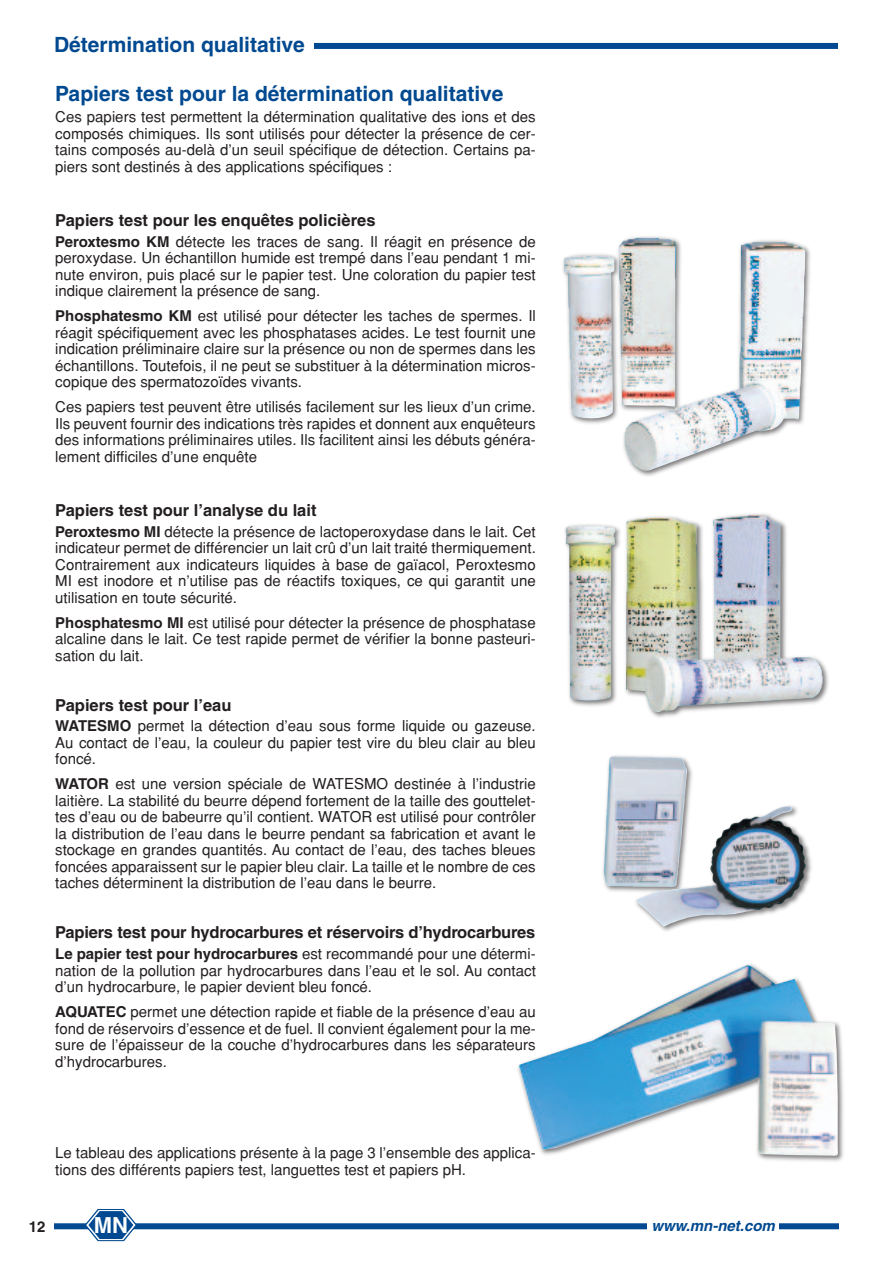
<style>
.page{position:relative;width:893px;height:1263px;background:#fff}
.page>*{position:absolute;margin:0;border:0;box-sizing:border-box;transform-origin:0 0}
.t1{font:700 22.2px "Helvetica";color:#fff}
.t2{font:700 21px "Helvetica";color:#014990}
.t3{font:700 16.5px "Helvetica";color:#231f20}
.t4{font:15px/16.5px "Helvetica";color:#231f20;text-align:justify}
.t5{font:italic 700 15px "Helvetica";color:#014990}
.t6{font:700 15px "Helvetica";color:#231f20}
.s1{font-weight:700}
</style>
<div class="page">
<div style="left:54px;top:1223px;width:785px;height:6px;background:#014990"></div>
<div style="left:647px;top:1219px;width:132px;height:15px;background:#fff"></div>
<svg style="left:85px;top:1209px;width:52px;height:32px"></svg>
<div style="left:54px;top:43px;width:784px;height:6px;background:#014990"></div>
<div style="left:54px;top:36px;width:260px;height:33px;background:#fff"></div>
<div style="left:516px;top:962px;width:329px;height:201px;background:#231f20;opacity:.6"></div>
<img style="left:784px;top:979px;width:22px;height:26px">
<div style="left:600px;top:753px;width:213px;height:181px;background:#231f20;opacity:.6"></div>
<img style="left:603px;top:756px;width:84px;height:131px">
<div style="left:562px;top:512px;width:268px;height:207px;background:#231f20;opacity:.6"></div>
<img style="left:767px;top:517px;width:52px;height:148px">
<div style="left:561px;top:235px;width:252px;height:243px;background:#231f20;opacity:.6"></div>
<img style="left:621px;top:240px;width:55px;height:167px">
<h2 class="t2" style="left:54px;top:32px;width:252px">Détermination qualitative</h2>
<h2 class="t2" style="left:55px;top:81px;width:450px">Papiers test pour la détermination qualitative</h2>
<p class="t4" style="left:55px;top:108px;width:482px">Ces papiers test permettent la détermination qualitative des ions et des composés chimiques. Ils sont utilisés pour détecter la présence de cer&shy;tains composés au-delà d’un seuil spécifique de détection. Certains pa&shy;piers sont destinés à des applications spécifiques :</p>
<p class="t3" style="left:55px;top:210px;width:322px">Papiers test pour les enquêtes policières</p>
<p class="t4" style="left:55px;top:233px;width:482px"><span class="s1">Peroxtesmo KM</span> détecte les traces de sang. Il réagit en présence de peroxydase. Un échantillon humide est trempé dans l’eau pendant 1 mi&shy;nute environ, puis placé sur le papier test. Une coloration du papier test indique clairement la présence de sang.</p>
<p class="t4" style="left:55px;top:307px;width:482px"><span class="s1">Phosphatesmo KM</span> est utilisé pour détecter les taches de spermes. Il réagit spécifiquement avec les phosphatases acides. Le test fournit une indication préliminaire claire sur la présence ou non de spermes dans les échantillons. Toutefois, il ne peut se substituer à la détermination micros&shy;copique des spermatozoïdes vivants.</p>
<p class="t4" style="left:55px;top:398px;width:482px">Ces papiers test peuvent être utilisés facilement sur les lieux d’un crime.<br>Ils peuvent fournir des indications très rapides et donnent aux enquêteurs des informations préliminaires utiles. Ils facilitent ainsi les débuts généra&shy;lement difficiles d’une enquête</p>
<p class="t3" style="left:55px;top:500px;width:263px">Papiers test pour l’analyse du lait</p>
<p class="t4" style="left:55px;top:523px;width:482px"><span class="s1">Peroxtesmo MI</span> détecte la présence de lactoperoxydase dans le lait. Cet indicateur permet de différencier un lait crû d’un lait traité thermiquement.<br>Contrairement aux indicateurs liquides à base de gaïacol, Peroxtesmo MI est inodore et n’utilise pas de réactifs toxiques, ce qui garantit une utilisation en toute sécurité.</p>
<p class="t4" style="left:55px;top:614px;width:482px"><span class="s1">Phosphatesmo MI</span> est utilisé pour détecter la présence de phosphatase alcaline dans le lait. Ce test rapide permet de vérifier la bonne pasteuri&shy;sation du lait.</p>
<p class="t3" style="left:55px;top:695px;width:178px">Papiers test pour l’eau</p>
<p class="t4" style="left:55px;top:718px;width:482px"><span class="s1">WATESMO</span> permet la détection d’eau sous forme liquide ou gazeuse.<br>Au contact de l’eau, la couleur du papier test vire du bleu clair au bleu foncé.</p>
<p class="t4" style="left:55px;top:776px;width:482px"><span class="s1">WATOR</span> est une version spéciale de WATESMO destinée à l’industrie laitière. La stabilité du beurre dépend fortement de la taille des gouttelet&shy;tes d’eau ou de babeurre qu’il contient. WATOR est utilisé pour contrôler la distribution de l’eau dans le beurre pendant sa fabrication et avant le stockage en grandes quantités. Au contact de l’eau, des taches bleues foncées apparaissent sur le papier bleu clair. La taille et le nombre de ces taches déterminent la distribution de l’eau dans le beurre.</p>
<p class="t3" style="left:55px;top:922px;width:482px">Papiers test pour hydrocarbures et réservoirs d’hydrocarbures</p>
<p class="t4" style="left:55px;top:945px;width:482px"><span class="s1">Le papier test pour hydrocarbures</span> est recommandé pour une détermi&shy;nation de la pollution par hydrocarbures dans l’eau et le sol. Au contact d’un hydrocarbure, le papier devient bleu foncé.</p>
<p class="t4" style="left:55px;top:1003px;width:482px"><span class="s1">AQUATEC</span> permet une détection rapide et fiable de la présence d’eau au fond de réservoirs d’essence et de fuel. Il convient également pour la me&shy;sure de l’épaisseur de la couche d’hydrocarbures dans les séparateurs d’hydrocarbures.</p>
<p class="t4" style="left:55px;top:1144px;width:482px">Le tableau des applications présente à la page 3 l’ensemble des applica&shy;tions des différents papiers test, languettes test et papiers pH.</p>
<p class="t6" style="left:29px;top:1217px;width:18px">12</p>
<h1 class="t1" style="left:94px;top:1212px;width:36px">MN</h1>
<p class="t5" style="left:651px;top:1216px;width:125px">www.mn-net.com</p>
</div>
